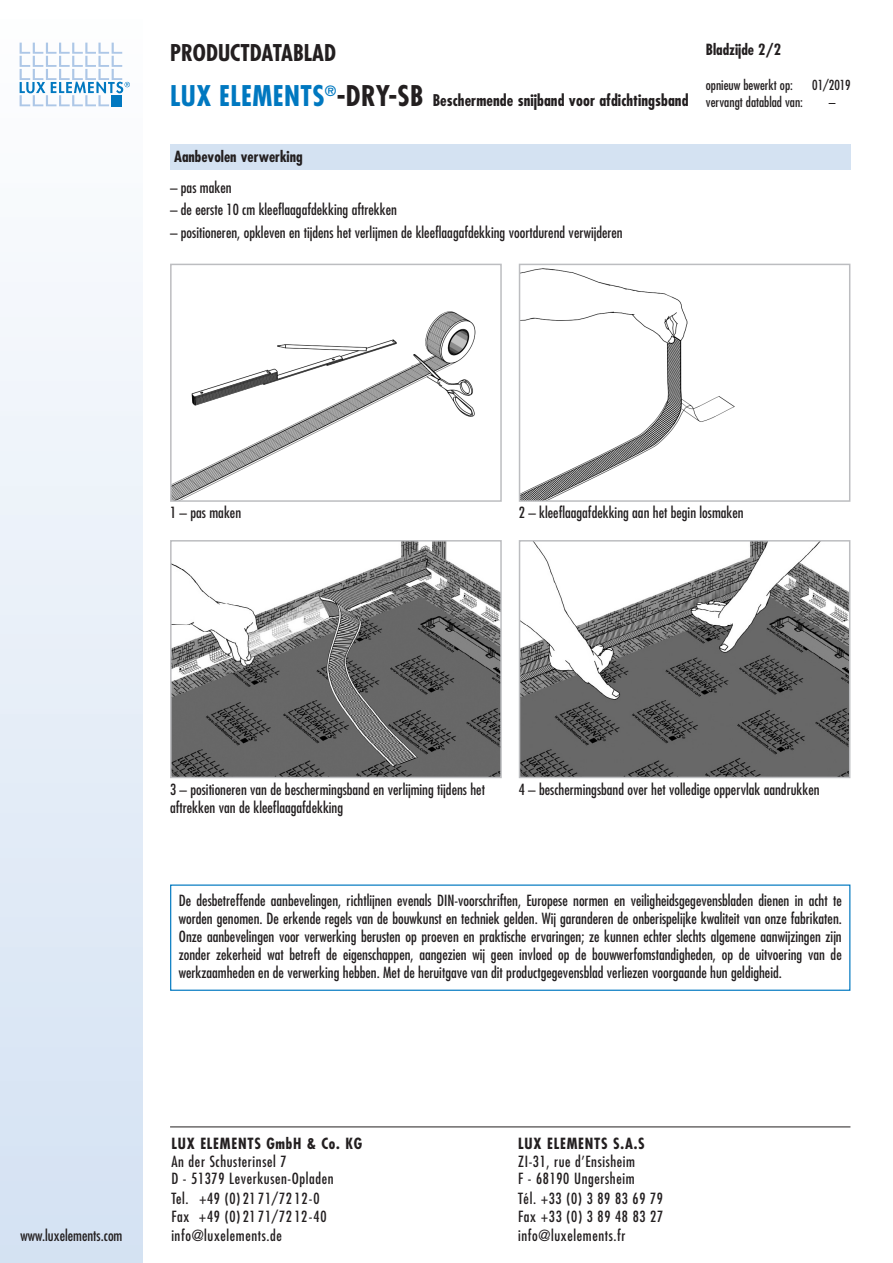
<style>
.page{position:relative;width:893px;height:1263px;background:#fff}
.page>*{position:absolute;margin:0;border:0;box-sizing:border-box;transform-origin:0 0}
.t1{font:700 condensed 27.75px "Futura";letter-spacing:.015em;color:#0078c0}
.t2{font:700 condensed 22.5px "Futura";color:#231f20}
.t3{font:700 condensed 15.75px "Futura";letter-spacing:.005em;color:#231f20}
.t4{font:condensed 15px/18px "Futura";color:#231f20;text-align:justify}
.t5{font:condensed 15px/17.5px "Futura";letter-spacing:.04em;color:#231f20}
.t6{font:700 condensed 15px "Futura";letter-spacing:.05em;color:#231f20}
.t7{font:700 condensed 15px "Futura";color:#231f20}
.t8{font:condensed 13.5px "Futura";color:#231f20}
.s1{font-size:27.75px}
</style>
<div class="page">
<div style="left:0;top:0;width:142px;height:1263px;background:linear-gradient(to bottom,#fefefe,#d4e1f3)"></div>
<svg style="left:20px;top:43px;width:110px;height:63px"></svg>
<div style="left:170px;top:145px;width:680px;height:25px;background:#d4e2f2"></div>
<div style="left:170px;top:884px;width:680px;height:107px;border:1px solid #0078c0"></div>
<hr style="left:170px;top:1126px;width:680px;height:1px;background:#231f20">
<img style="left:173px;top:311px;width:303px;height:188px">
<div style="left:170px;top:264px;width:332px;height:238px;border:2px solid #bcbdc0"></div>
<img style="left:522px;top:268px;width:213px;height:231px">
<div style="left:519px;top:264px;width:331px;height:238px;border:2px solid #bcbdc0"></div>
<img style="left:173px;top:543px;width:326px;height:232px">
<div style="left:170px;top:540px;width:332px;height:238px;border:2px solid #bcbdc0"></div>
<img style="left:522px;top:543px;width:325px;height:232px">
<div style="left:519px;top:540px;width:331px;height:238px;border:2px solid #bcbdc0"></div>
<h2 class="t2" style="left:170px;top:42px;width:167px">PRODUCTDATABLAD</h2>
<p class="t7" style="left:706px;top:43px;width:77px">Bladzijde 2/2</p>
<p class="t8" style="left:706px;top:79px;width:89px">opnieuw bewerkt op:</p>
<p class="t8" style="left:812px;top:79px;width:40px">01/2019</p>
<p class="t3" style="left:325px;top:94px;width:365px"><sup>®</sup><span class="s1">-DRY-SB</span> Beschermende snijband voor afdichtingsband</p>
<h1 class="t1" style="left:170px;top:84px;width:156px">LUX ELEMENTS</h1>
<p class="t8" style="left:706px;top:96px;width:99px">vervangt datablad van:</p>
<p class="t8" style="left:829px;top:96px;width:8px">–</p>
<p class="t7" style="left:174px;top:150px;width:130px">Aanbevolen verwerking</p>
<p class="t4" style="left:170px;top:179px;width:63px">– pas maken</p>
<p class="t4" style="left:170px;top:202px;width:228px">– de eerste 10 cm kleeflaagafdekking aftrekken</p>
<p class="t4" style="left:170px;top:224px;width:454px">– positioneren, opkleven en tijdens het verlijmen de kleeflaagafdekking voortdurend verwijderen</p>
<p class="t4" style="left:170px;top:505px;width:73px">1 – pas maken</p>
<p class="t4" style="left:519px;top:505px;width:226px">2 – kleeflaagafdekking aan het begin losmaken</p>
<p class="t4" style="left:170px;top:781px;width:316px">3 – positioneren van de beschermingsband en verlijming tijdens het aftrekken van de kleeflaagafdekking</p>
<p class="t4" style="left:519px;top:781px;width:302px">4 – beschermingsband over het volledige oppervlak aandrukken</p>
<p class="t4" style="left:179px;top:892px;width:665px">De desbetreffende aanbevelingen, richtlijnen evenals DIN-voorschriften, Europese normen en veiligheidsgegevensbladen dienen in acht te worden genomen. De erkende regels van de bouwkunst en techniek gelden. Wij garanderen de onberispelijke kwaliteit van onze fabrikaten.<br>Onze aanbevelingen voor verwerking berusten op proeven en praktische ervaringen; ze kunnen echter slechts algemene aanwijzingen zijn zonder zekerheid wat betreft de eigenschappen, aangezien wij geen invloed op de bouwwerfomstandigheden, op de uitvoering van de werkzaamheden en de verwerking hebben. Met de heruitgave van dit productgegevensblad verliezen voorgaande hun geldigheid.</p>
<p class="t4" style="left:21px;top:1227px;width:103px">www.luxelements.com</p>
<p class="t6" style="left:171px;top:1137px;width:192px">LUX ELEMENTS GmbH &amp; Co. KG</p>
<p class="t5" style="left:171px;top:1153px;width:164px">An der Schusterinsel 7<br>D - 51379 Leverkusen-Opladen</p>
<p class="t5" style="left:171px;top:1190px;width:157px">Tel. +49 (0) 21 71/72 12-0<br>Fax +49 (0) 21 71/72 12-40</p>
<p class="t5" style="left:171px;top:1228px;width:112px">info@luxelements.de</p>
<p class="t6" style="left:518px;top:1137px;width:128px">LUX ELEMENTS S.A.S</p>
<p class="t5" style="left:518px;top:1153px;width:118px">ZI-31, rue d’Ensisheim<br>F - 68190 Ungersheim</p>
<p class="t5" style="left:518px;top:1190px;width:147px">Tél. +33 (0) 3 89 83 69 79<br>Fax +33 (0) 3 89 48 83 27</p>
<p class="t5" style="left:518px;top:1228px;width:109px">info@luxelements.fr</p>
</div>
